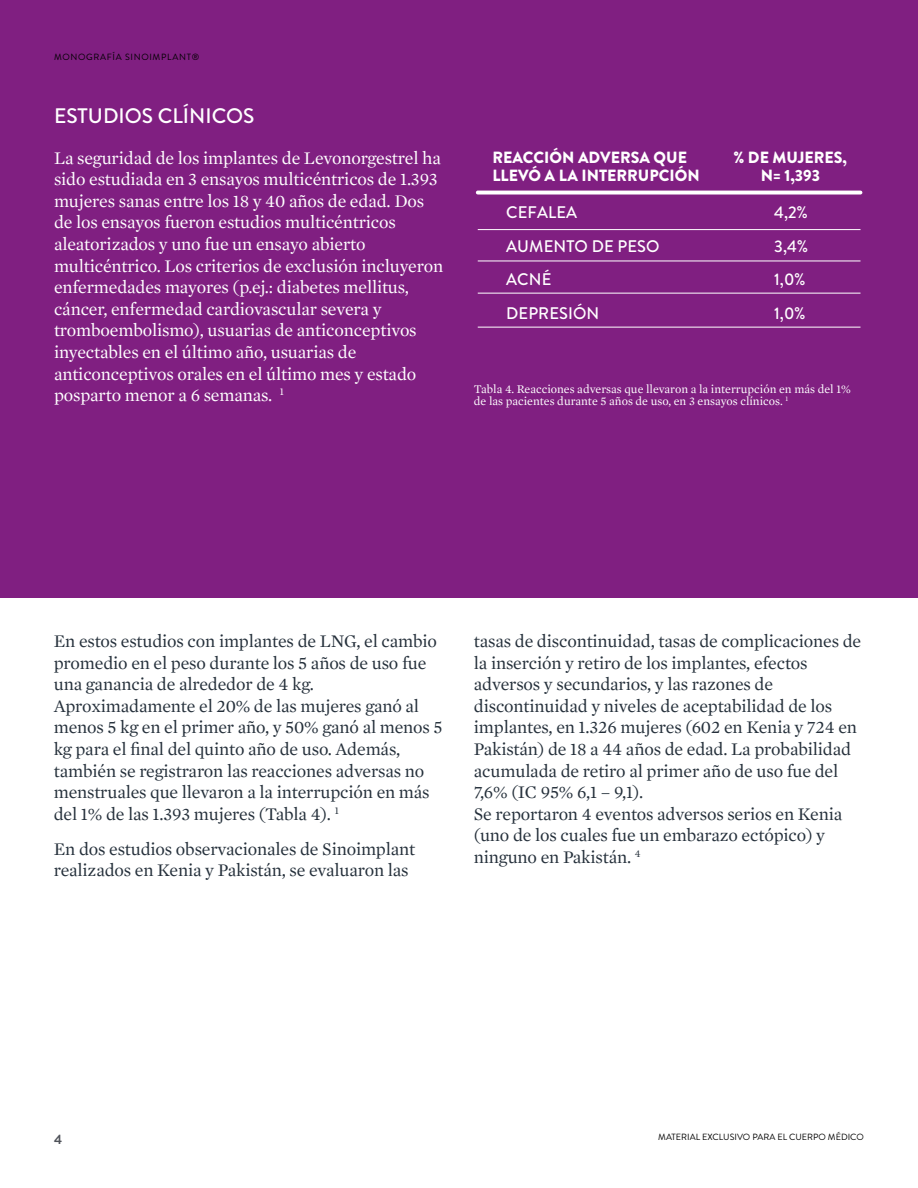
<style>
.page{position:relative;width:918px;height:1188px;background:#fff}
.page>*{position:absolute;margin:0;border:0;box-sizing:border-box;transform-origin:0 0}
.t1{font:500 21px "Brandon Grotesque";color:#fff}
.t2{font:18px/21.6px "Mercury Text G1";letter-spacing:-.01em;color:#25303b}
.t3{font:18px/21.6px "Mercury Text G1";letter-spacing:-.01em;color:#fff}
.t4{font:500 16.8px/33.6px "Brandon Grotesque";letter-spacing:.005em;color:#fff}
.t5{font:900 16.2px/17.4px "Brandon Grotesque";color:#fff}
.t6{font:700 13.5px "Brandon Grotesque";color:#50535a}
.t7{font:12px/12px "Mercury Text G1";color:#fff}
.t8{font:9px "Brandon Grotesque";color:#000}
.t9{font:9px "Brandon Grotesque";letter-spacing:.075em;color:#000}
</style>
<div class="page">
<div style="left:0;top:0;width:918px;height:597px;background:#801f81"></div>
<hr style="left:478px;top:229px;width:383px;height:1px;background:#fff">
<hr style="left:478px;top:191px;width:383px;height:3px;background:#fff">
<hr style="left:478px;top:260px;width:383px;height:1px;background:#fff">
<hr style="left:478px;top:293px;width:383px;height:1px;background:#fff">
<hr style="left:478px;top:327px;width:383px;height:1px;background:#fff">
<p class="t9" style="left:54px;top:51px;width:147px">MONOGRAFÍA SINOIMPLANT®</p>
<p class="t1" style="left:54px;top:101px;width:202px">ESTUDIOS CLÍNICOS</p>
<p class="t3" style="left:54px;top:147px;width:391px">La seguridad de los implantes de Levonorgestrel ha sido estudiada en 3 ensayos multicéntricos de 1.393 mujeres sanas entre los 18 y 40 años de edad. Dos de los ensayos fueron estudios multicéntricos aleatorizados y uno fue un ensayo abierto multicéntrico. Los criterios de exclusión incluyeron enfermedades mayores (p.ej.: diabetes mellitus, cáncer, enfermedad cardiovascular severa y tromboembolismo), usuarias de anticonceptivos inyectables en el último año, usuarias de anticonceptivos orales en el último mes y estado posparto menor a 6 semanas. <sup>1</sup></p>
<p class="t5" style="left:492px;top:149px;width:209px">REACCIÓN ADVERSA QUE<br>LLEVÓ A LA INTERRUPCIÓN</p>
<p class="t5" style="left:734px;top:149px;width:115px;text-align:center">% DE MUJERES,<br>N= 1,393</p>
<p class="t4" style="left:506px;top:196px;width:155px">CEFALEA<br>AUMENTO DE PESO<br>ACNÉ<br>DEPRESIÓN</p>
<p class="t4" style="left:774px;top:196px;width:35px">4,2%<br>3,4%<br>1,0%<br>1,0%</p>
<p class="t7" style="left:474px;top:383px;width:378px">Tabla 4. Reacciones adversas que llevaron a la interrupción en más del 1% de las pacientes durante 5 años de uso, en 3 ensayos clínicos. <sup>1</sup></p>
<p class="t2" style="left:54px;top:630px;width:390px">En estos estudios con implantes de LNG, el cambio promedio en el peso durante los 5 años de uso fue una ganancia de alrededor de 4 kg.<br>Aproximadamente el 20% de las mujeres ganó al menos 5 kg en el primer año, y 50% ganó al menos 5 kg para el final del quinto año de uso. Además, también se registraron las reacciones adversas no menstruales que llevaron a la interrupción en más del 1% de las 1.393 mujeres (Tabla 4). <sup>1</sup></p>
<p class="t2" style="left:54px;top:838px;width:363px">En dos estudios observacionales de Sinoimplant realizados en Kenia y Pakistán, se evaluaron las</p>
<p class="t2" style="left:474px;top:630px;width:389px">tasas de discontinuidad, tasas de complicaciones de la inserción y retiro de los implantes, efectos adversos y secundarios, y las razones de discontinuidad y niveles de aceptabilidad de los implantes, en 1.326 mujeres (602 en Kenia y 724 en Pakistán) de 18 a 44 años de edad. La probabilidad acumulada de retiro al primer año de uso fue del 7,6% (IC 95% 6,1 – 9,1).<br>Se reportaron 4 eventos adversos serios en Kenia (uno de los cuales fue un embarazo ectópico) y ninguno en Pakistán. <sup>4</sup></p>
<p class="t6" style="left:54px;top:1130px;width:10px">4</p>
<p class="t8" style="left:658px;top:1131px;width:207px">MATERIAL EXCLUSIVO PARA EL CUERPO MÉDICO</p>
</div>
